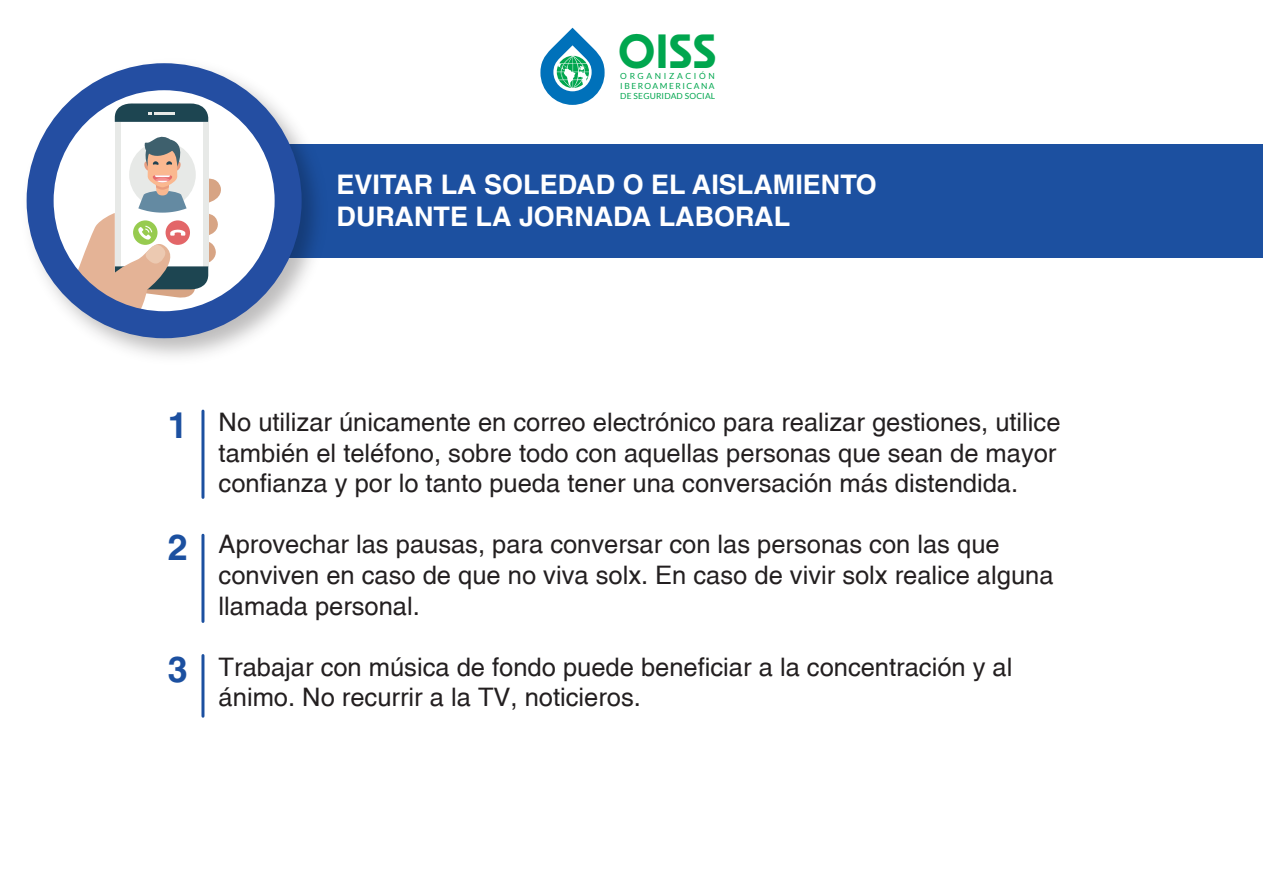
<style>
.page{position:relative;width:1263px;height:893px;background:#fff}
.page>*{position:absolute;margin:0;border:0;box-sizing:border-box;transform-origin:0 0}
.t1{font:600 47.85px "Bauhaus Std";color:#00a64e}
.t2{font:700 36px "Helvetica LT Std";color:#1c50a0}
.t3{font:700 27px/32.4px "Helvetica LT Std";color:#fff}
.t4{font:25.5px/30.6px "Helvetica";color:#231f20}
.t5{font:8.4px/10.4px "Lato";letter-spacing:.18em;color:#00a64e;text-align:justify}
</style>
<div class="page">
<div style="left:268px;top:144px;width:995px;height:113px;background:#1c50a0"></div>
<svg style="left:540px;top:28px;width:65px;height:77px"></svg>
<hr style="left:201px;top:411px;width:3px;height:86px;background:#1c50a0">
<hr style="left:201px;top:535px;width:3px;height:86px;background:#1c50a0">
<hr style="left:201px;top:655px;width:3px;height:61px;background:#1c50a0">
<img style="left:26px;top:63px;width:309px;height:294px">
<svg style="left:40px;top:77px;width:248px;height:248px"></svg>
<svg style="left:55px;top:102px;width:169px;height:223px"></svg>
<div style="left:27px;top:63px;width:275px;height:275px;border:27px solid #244ea2;border-radius:50%"></div>
<h1 class="t1" style="left:618px;top:23px;width:100px">OISS</h1>
<p class="t5" style="left:620px;top:70px;width:96px">ORGANIZACIÓN IBEROAMERICANA DE SEGURIDAD SOCIAL</p>
<p class="t3" style="left:337px;top:168px;width:542px">EVITAR LA SOLEDAD O EL AISLAMIENTO<br>DURANTE LA JORNADA LABORAL</p>
<h2 class="t2" style="left:168px;top:404px;width:22px">1</h2>
<h2 class="t2" style="left:168px;top:526px;width:22px">2</h2>
<h2 class="t2" style="left:168px;top:648px;width:22px">3</h2>
<p class="t4" style="left:219px;top:407px;width:843px">No utilizar únicamente en correo electrónico para realizar gestiones, utilice también el teléfono, sobre todo con aquellas personas que sean de mayor confianza y por lo tanto pueda tener una conversación más distendida.</p>
<p class="t4" style="left:219px;top:529px;width:836px">Aprovechar las pausas, para conversar con las personas con las que conviven en caso de que no viva solx. En caso de vivir solx realice alguna llamada personal.</p>
<p class="t4" style="left:219px;top:652px;width:795px">Trabajar con música de fondo puede beneficiar a la concentración y al ánimo. No recurrir a la TV, noticieros.</p>
</div>
